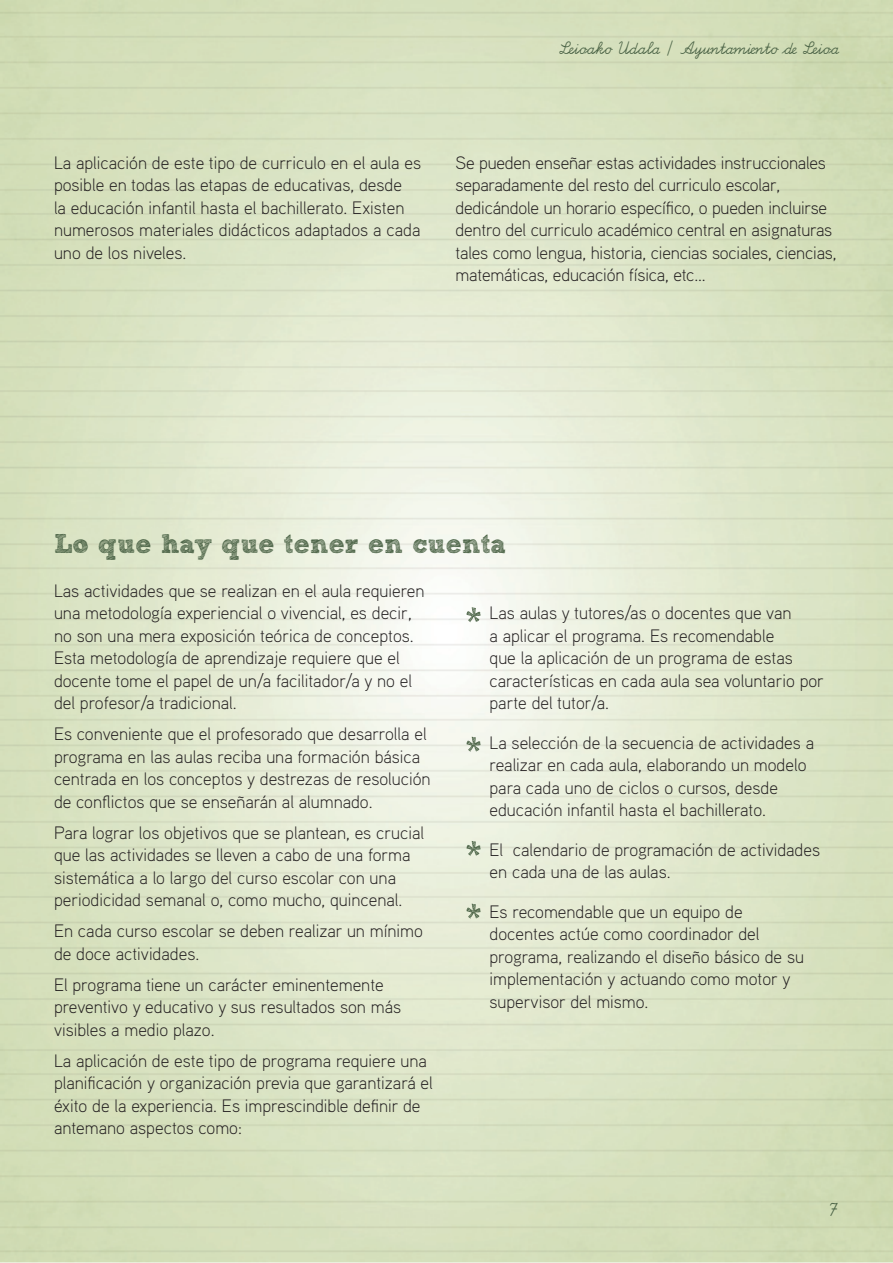
<style>
.page{position:relative;width:893px;height:1263px;background:#fff}
.page>*{position:absolute;margin:0;border:0;box-sizing:border-box;transform-origin:0 0}
.t1{font:27px "Sketch Rockwell";color:#4b6346}
.t2{font:21px "LA El";color:#4b6346}
.t3{font:18px/22.5px "Aaux Pro Light OSF";color:#231f20}
.t4{font:18px "LA El";color:#4b6346}
</style>
<div class="page">
<svg style="left:466px;top:607px;width:14px;height:15px"></svg>
<svg style="left:466px;top:737px;width:14px;height:15px"></svg>
<svg style="left:466px;top:841px;width:14px;height:15px"></svg>
<svg style="left:466px;top:904px;width:14px;height:15px"></svg>
<p class="t4" style="left:559px;top:38px;width:282px">Leioako Udala / Ayuntamiento de Leioa</p>
<p class="t3" style="left:54px;top:150px;width:369px">La aplicación de este tipo de curriculo en el aula es posible en todas las etapas de educativas, desde<br>la educación infantil hasta el bachillerato. Existen numerosos materiales didácticos adaptados a cada uno de los niveles.</p>
<p class="t3" style="left:455px;top:150px;width:383px">Se pueden enseñar estas actividades instruccionales separadamente del resto del curriculo escolar, dedicándole un horario específico, o pueden incluirse dentro del curriculo académico central en asignaturas tales como lengua, historia, ciencias sociales, ciencias, matemáticas, educación física, etc...</p>
<h1 class="t1" style="left:54px;top:529px;width:454px">Lo que hay que tener en cuenta</h1>
<p class="t3" style="left:54px;top:578px;width:372px">Las actividades que se realizan en el aula requieren una metodología experiencial o vivencial, es decir, no son una mera exposición teórica de conceptos.<br>Esta metodología de aprendizaje requiere que el docente tome el papel de un/a facilitador/a y no el del profesor/a tradicional.</p>
<p class="t3" style="left:54px;top:722px;width:378px">Es conveniente que el profesorado que desarrolla el programa en las aulas reciba una formación básica centrada en los conceptos y destrezas de resolución de conflictos que se enseñarán al alumnado.</p>
<p class="t3" style="left:54px;top:820px;width:372px">Para lograr los objetivos que se plantean, es crucial que las actividades se lleven a cabo de una forma sistemática a lo largo del curso escolar con una periodicidad semanal o, como mucho, quincenal.</p>
<p class="t3" style="left:54px;top:919px;width:370px">En cada curso escolar se deben realizar un mínimo de doce actividades.</p>
<p class="t3" style="left:54px;top:972px;width:349px">El programa tiene un carácter eminentemente preventivo y educativo y sus resultados son más visibles a medio plazo.</p>
<p class="t3" style="left:54px;top:1048px;width:380px">La aplicación de este tipo de programa requiere una planificación y organización previa que garantizará el éxito de la experiencia. Es imprescindible definir de antemano aspectos como:</p>
<p class="t3" style="left:489px;top:601px;width:336px">Las aulas y tutores/as o docentes que van<br>a aplicar el programa. Es recomendable<br>que la aplicación de un programa de estas características en cada aula sea voluntario por parte del tutor/a.</p>
<p class="t3" style="left:489px;top:730px;width:326px">La selección de la secuencia de actividades a realizar en cada aula, elaborando un modelo para cada uno de ciclos o cursos, desde educación infantil hasta el bachillerato.</p>
<p class="t3" style="left:489px;top:837px;width:332px">El calendario de programación de actividades en cada una de las aulas.</p>
<p class="t3" style="left:489px;top:899px;width:316px">Es recomendable que un equipo de docentes actúe como coordinador del programa, realizando el diseño básico de su implementación y actuando como motor y supervisor del mismo.</p>
<p class="t2" style="left:828px;top:1197px;width:12px">7</p>
</div>
